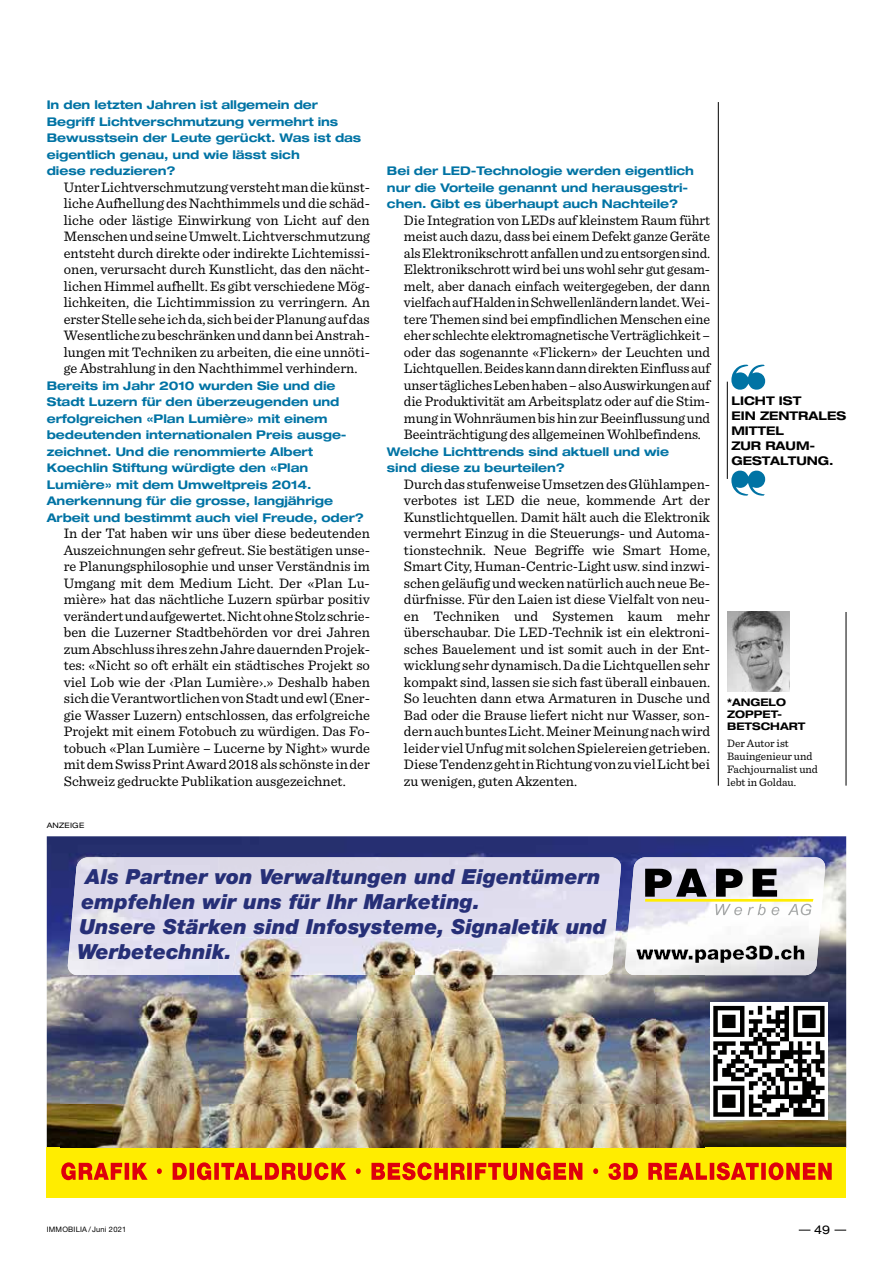
<style>
.page{position:relative;width:893px;height:1263px;background:#fff}
.page>*{position:absolute;margin:0;border:0;box-sizing:border-box;transform-origin:0 0}
.t1{font:italic 900 20.85px/24.9px "Helvetica Neue CE";color:#262f77}
.t2{font:14.4px/16.5px "Sentinel";color:#000;text-align:justify}
.t3{font:700 expanded 12px/16.5px "Helvetica Neue LT Std";letter-spacing:-.005em;color:#0073a4}
.t4{font:700 expanded 12px/15px "Helvetica Neue LT Std";color:#000}
.t5{font:expanded 12px "Helvetica Neue LT Std";color:#000}
.t6{font:11.25px/12.8px "Sentinel";color:#000}
.t7{font:700 expanded 10.5px/12px "Helvetica Neue LT Std";color:#000}
.t8{font:7.5px "Helvetica Neue LT Std";letter-spacing:.025em;color:#000}
.t9{font:expanded 7.5px "Helvetica Neue LT Std";letter-spacing:.025em;color:#000}
</style>
<div class="page">
<svg style="left:834px;top:1230px;width:12px;height:1px"></svg>
<hr style="left:718px;top:102px;width:1px;height:684px;background:#000">
<img style="left:727px;top:612px;width:62px;height:79px">
<hr style="left:846px;top:612px;width:1px;height:174px;background:#000">
<svg style="left:731px;top:365px;width:34px;height:25px"></svg>
<svg style="left:731px;top:471px;width:34px;height:25px"></svg>
<hr style="left:727px;top:382px;width:1px;height:97px;background:#000">
<img style="left:47px;top:836px;width:799px;height:312px">
<div style="left:47px;top:1148px;width:799px;height:50px;background:#ffed00"></div>
<div style="left:710px;top:1002px;width:118px;height:118px;background:#fff"></div>
<svg style="left:713px;top:1006px;width:111px;height:111px"></svg>
<img style="left:67px;top:857px;width:554px;height:118px">
<img style="left:625px;top:857px;width:201px;height:118px">
<img style="left:233px;top:937px;width:273px;height:38px">
<svg style="left:61px;top:1162px;width:771px;height:18px"></svg>
<svg style="left:645px;top:869px;width:168px;height:46px"></svg>
<svg style="left:636px;top:945px;width:169px;height:18px"></svg>
<img style="left:61px;top:975px;width:644px;height:173px">
<p class="t3" style="left:47px;top:96px;width:316px">In den letzten Jahren ist allgemein der Begriff Lichtverschmutzung vermehrt ins Bewusstsein der Leute gerückt. Was ist das eigentlich genau, und wie lässt sich<br>diese reduzieren?</p>
<p class="t2" style="left:64px;top:178px;width:308px">Unter Lichtverschmutzung versteht man die künst&shy;liche Aufhellung des Nachthimmels und die schäd&shy;liche oder lästige Einwirkung von Licht auf den Menschen und seine Umwelt. Lichtverschmutzung entsteht durch direkte oder indirekte Lichtemissi&shy;onen, verursacht durch Kunstlicht, das den nächt&shy;lichen Himmel aufhellt. Es gibt verschiedene Mög&shy;lichkeiten, die Lichtimmission zu verringern. An erster Stelle sehe ich da, sich bei der Planung auf das Wesentliche zu beschränken und dann bei Anstrah&shy;lungen mit Techniken zu arbeiten, die eine unnöti&shy;ge Abstrahlung in den Nachthimmel verhindern.</p>
<p class="t3" style="left:47px;top:377px;width:319px">Bereits im Jahr 2010 wurden Sie und die Stadt Luzern für den überzeugenden und erfolgreichen «Plan Lumière» mit einem bedeutenden internationalen Preis ausge&shy;zeichnet. Und die renommierte Albert Koechlin Stiftung würdigte den «Plan Lumière» mit dem Umweltpreis 2014.<br>Anerkennung für die grosse, langjährige Arbeit und bestimmt auch viel Freude, oder?</p>
<p class="t2" style="left:64px;top:524px;width:308px">In der Tat haben wir uns über diese bedeutenden Auszeichnungen sehr gefreut. Sie bestätigen unse&shy;re Planungsphilosophie und unser Verständnis im Umgang mit dem Medium Licht. Der «Plan Lu&shy;mière» hat das nächtliche Luzern spürbar positiv verändert und aufgewertet. Nicht ohne Stolz schrie&shy;ben die Luzerner Stadtbehörden vor drei Jahren zum Abschluss ihres zehn Jahre dauernden Projek&shy;tes: «Nicht so oft erhält ein städtisches Projekt so viel Lob wie der ‹Plan Lumière›.» Deshalb haben sich die Verantwortlichen von Stadt und ewl (Ener&shy;gie Wasser Luzern) entschlossen, das erfolgreiche Projekt mit einem Fotobuch zu würdigen. Das Fo&shy;tobuch «Plan Lumière – Lucerne by Night» wurde mit dem Swiss Print Award 2018 als schönste in der Schweiz gedruckte Publikation ausgezeichnet.</p>
<p class="t9" style="left:47px;top:821px;width:39px">ANZEIGE</p>
<p class="t3" style="left:387px;top:162px;width:309px">Bei der LED-Technologie werden eigentlich nur die Vorteile genannt und herausgestri&shy;chen. Gibt es überhaupt auch Nachteile?</p>
<p class="t2" style="left:404px;top:211px;width:308px">Die Integration von LEDs auf kleinstem Raum führt meist auch dazu, dass bei einem Defekt ganze Geräte als Elektronikschrott anfallen und zu entsorgen sind.<br>Elektronikschrott wird bei uns wohl sehr gut gesam&shy;melt, aber danach einfach weitergegeben, der dann vielfach auf Halden in Schwellenländern landet. Wei&shy;tere Themen sind bei empfindlichen Menschen eine eher schlechte elektromagnetische Verträglichkeit – oder das sogenannte «Flickern» der Leuchten und Lichtquellen. Beides kann dann direkten Einfluss auf unser tägliches Leben haben – also Auswirkungen auf die Produktivität am Arbeitsplatz oder auf die Stim&shy;mung in Wohnräumen bis hin zur Beeinflussung und Beeinträchtigung des allgemeinen Wohlbefindens.</p>
<p class="t3" style="left:387px;top:443px;width:284px">Welche Lichttrends sind aktuell und wie sind diese zu beurteilen?</p>
<p class="t2" style="left:404px;top:475px;width:308px">Durch das stufenweise Umsetzen des Glühlampen&shy;verbotes ist LED die neue, kommende Art der Kunstlichtquellen. Damit hält auch die Elektronik vermehrt Einzug in die Steuerungs- und Automa&shy;tionstechnik. Neue Begriffe wie Smart Home, Smart City, Human-Centric-Light usw. sind inzwi&shy;schen geläufig und wecken natürlich auch neue Be&shy;dürfnisse. Für den Laien ist diese Vielfalt von neu&shy;en Techniken und Systemen kaum mehr überschaubar. Die LED-Technik ist ein elektroni&shy;sches Bauelement und ist somit auch in der Ent&shy;wicklung sehr dynamisch. Da die Lichtquellen sehr kompakt sind, lassen sie sich fast überall einbauen.<br>So leuchten dann etwa Armaturen in Dusche und Bad oder die Brause liefert nicht nur Wasser, son&shy;dern auch buntes Licht. Meiner Meinung nach wird leider viel Unfug mit solchen Spielereien getrieben.<br>Diese Tendenz geht in Richtung von zu viel Licht bei zu wenigen, guten Akzenten.</p>
<p class="t4" style="left:731px;top:392px;width:116px">LICHT IST<br>EIN ZENTRALES<br>MITTEL<br>ZUR RAUM-<br>GESTALTUNG.</p>
<p class="t7" style="left:727px;top:696px;width:80px">*ANGELO<br>ZOPPET-<br>BETSCHART</p>
<p class="t6" style="left:727px;top:736px;width:92px">Der Autor ist<br>Bauingenieur und<br>Fachjournalist und lebt in Goldau.</p>
<h1 class="t1" style="left:77px;top:864px;width:531px;text-indent:8px">Als Partner von Verwaltungen und Eigentümern empfehlen wir uns für Ihr Marketing.<br>Unsere Stärken sind Infosysteme, Signaletik und Werbetechnik.</h1>
<p class="t8" style="left:47px;top:1225px;width:81px">IMMOBILIA / Juni 2021</p>
<p class="t5" style="left:814px;top:1222px;width:18px">49</p>
</div>
